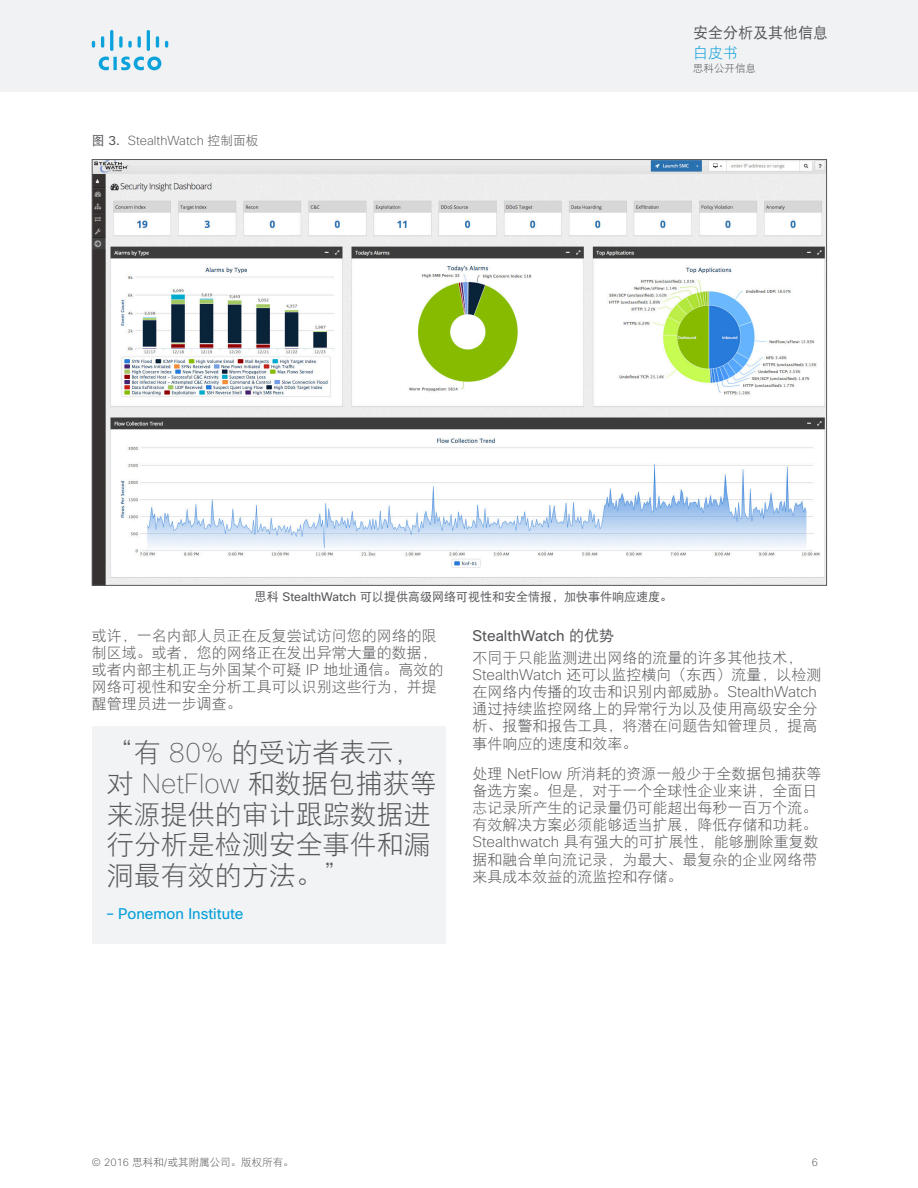
<style>
.page{position:relative;width:918px;height:1188px;background:#fff}
.page>*{position:absolute;margin:0;border:0;box-sizing:border-box;transform-origin:0 0}
.Paragraph_Style2{font:27px/30.8px "DF Hei W3";color:#57585b}
.Paragraph_Style2-2{font:15px/17.1px "DF Hei W3";color:#57585b}
.Paragraph_Style6{font:15px/17.1px "DF Hei W3";color:#57585b}
.Paragraph_Style2-3{font:15px "Cisco Sans";color:#049fd9}
.Paragraph_Style5{font:15px "Cisco Sans";color:#57585b}
.t1{font:15px "DF Hei W5";color:#57585b}
.t2{font:15px "DF Hei W3";color:#049fd9}
.Paragraph_Style2-4{font:200 12.75px "Cisco Sans";color:#57585b}
.Paragraph_Style2-5{font:12px "DF Hei W5";color:#57585b}
.t3{font:10.5px "DF Hei W3";color:#57585b}
.t4{font:200 10.5px "Cisco Sans";color:#57585b}
.s1{font-family:"DF Hei W5";font-weight:400}
.s2{font-weight:400}
.s3{font-family:"DF Hei W3";font-weight:400}
.s4{font-family:"Cisco Sans"}
.s5{font-family:"Cisco Sans";font-weight:200}
.s6{font-family:"DF Hei W5"}
.s7{font-family:"Cisco Sans";font-weight:100}
</style>
<div class="page">
<img style="left:94px;top:161px;width:731px;height:423px">
<div style="left:92px;top:726px;width:354px;height:217px;background:#f2f3f4"></div>
<div style="left:0;top:0;width:918px;height:92px;background:#f1f2f3"></div>
<svg style="left:113px;top:57px;width:4px;height:13px"></svg>
<svg style="left:99px;top:57px;width:10px;height:13px"></svg>
<svg style="left:121px;top:57px;width:40px;height:13px"></svg>
<svg style="left:92px;top:41px;width:3px;height:7px"></svg>
<svg style="left:101px;top:36px;width:3px;height:12px"></svg>
<svg style="left:110px;top:30px;width:3px;height:21px"></svg>
<svg style="left:119px;top:36px;width:13px;height:12px"></svg>
<svg style="left:138px;top:36px;width:3px;height:12px"></svg>
<svg style="left:147px;top:30px;width:3px;height:21px"></svg>
<svg style="left:156px;top:36px;width:3px;height:12px"></svg>
<svg style="left:165px;top:41px;width:3px;height:7px"></svg>
<p class="Paragraph_Style2-4" style="left:92px;top:133px;width:168px"><span class="s1">图</span> <span class="s2">3.</span> StealthWatch <span class="s3">控制面板</span></p>
<p class="t1" style="left:693px;top:25px;width:136px">安全分析及其他信息</p>
<p class="t2" style="left:693px;top:45px;width:46px">白皮书</p>
<p class="t3" style="left:693px;top:63px;width:64px">思科公开信息</p>
<p class="Paragraph_Style2-5" style="left:255px;top:591px;width:419px">思科 <span class="s4">StealthWatch</span> 可以提供高级网络可视性和安全情报，加快事件响应速度。</p>
<p class="Paragraph_Style2-2" style="left:92px;top:627px;width:353px">或许，一名内部人员正在反复尝试访问您的网络的限制区域。或者，您的网络正在发出异常大量的数据，或者内部主机正与外国某个可疑 <span class="s5">IP</span> 地址通信。高效的网络可视性和安全分析工具可以识别这些行为，并提醒管理员进一步调查。</p>
<p class="Paragraph_Style5" style="left:472px;top:626px;width:143px">StealthWatch <span class="s6">的优势</span></p>
<p class="Paragraph_Style6" style="left:472px;top:649px;width:350px">不同于只能监测进出网络的流量的许多其他技术，<br><span class="s5">StealthWatch</span> 还可以监控横向（东西）流量，以检测在网络内传播的攻击和识别内部威胁。<span class="s5">StealthWatch</span>通过持续监控网络上的异常行为以及使用高级安全分析、报警和报告工具，将潜在问题告知管理员，提高事件响应的速度和效率。</p>
<p class="Paragraph_Style2-2" style="left:472px;top:765px;width:351px">处理 <span class="s5">NetFlow</span> 所消耗的资源一般少于全数据包捕获等备选方案。但是，对于一个全球性企业来讲，全面日志记录所产生的记录量仍可能超出每秒一百万个流。有效解决方案必须能够适当扩展，降低存储和功耗。<br><span class="s5">Stealthwatch</span> 具有强大的可扩展性，能够删除重复数据和融合单向流记录，为最大、最复杂的企业网络带来具成本效益的流监控和存储。</p>
<p class="Paragraph_Style2" style="left:107px;top:737px;width:331px">“有 <span class="s7">80%</span> 的受访者表示，对 <span class="s7">NetFlow</span> 和数据包捕获等来源提供的审计跟踪数据进行分析是检测安全事件和漏洞最有效的方法。”</p>
<p class="Paragraph_Style2-3" style="left:107px;top:904px;width:138px">– Ponemon Institute</p>
<p class="t3" style="left:92px;top:1157px;width:203px"><span class="s5">© 2016</span> 思科和<span class="s5">/</span>或其附属公司。版权所有。</p>
<p class="t4" style="left:812px;top:1156px;width:8px">6</p>
</div>
